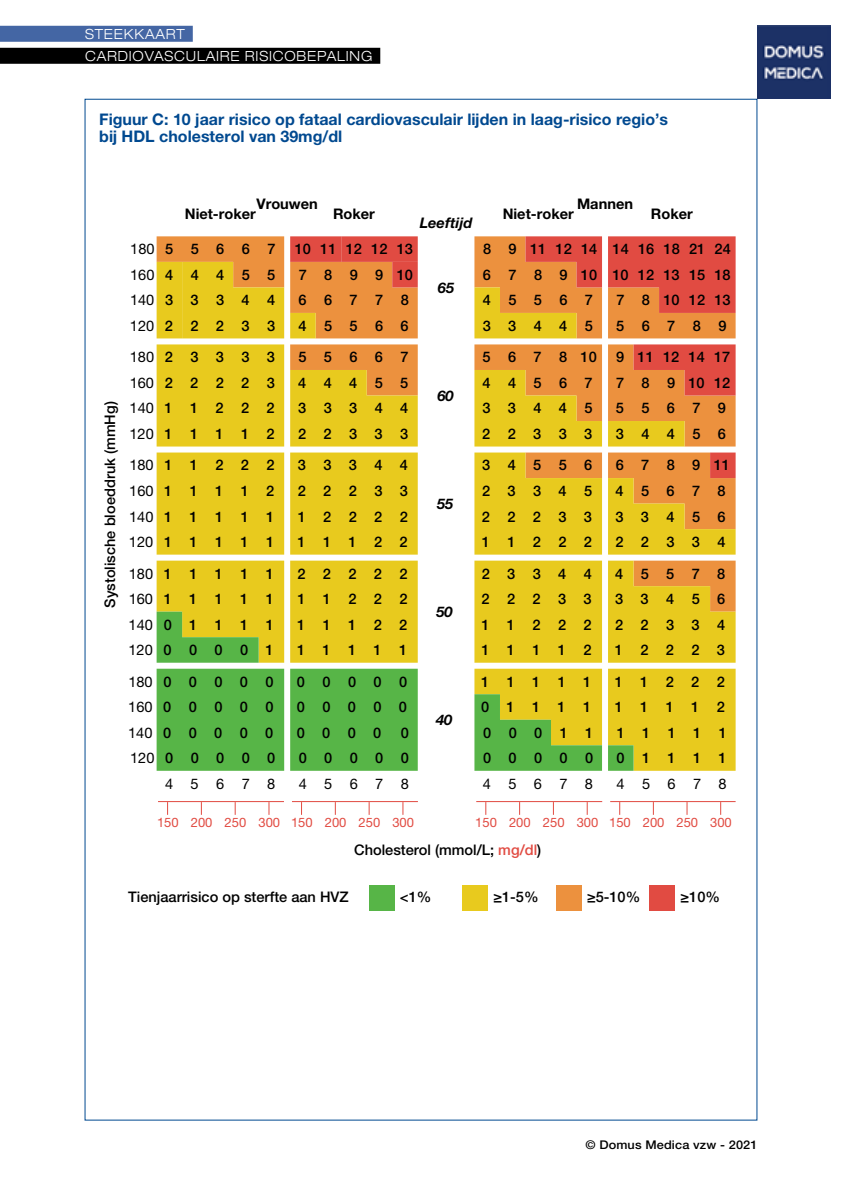
<style>
.page{position:relative;width:842px;height:1191px;background:#fff}
.page>*{position:absolute;margin:0;border:0;box-sizing:border-box;transform-origin:0 0}
.t1{font:700 16px/17.4px "Helvetica Neue LT Pro";color:#004990}
.t2{font:500 14.6px "Helvetica Neue LT Pro";letter-spacing:1.19em;color:#000}
.t3{font:500 14.6px "Helvetica Neue LT Pro";color:#000}
.t4{font:700 14.6px "Helvetica Neue LT Pro";color:#000}
.t5{font:14.6px "Helvetica Neue LT Pro";letter-spacing:1.19em;color:#000}
.t6{font:italic 700 14.6px "Helvetica Neue LT Pro";color:#000}
.t7{font:300 expanded 14px/22px "Helvetica Neue LT Pro";letter-spacing:.06em;color:#fff;scale:.95 1}
.t8{font:13px "Helvetica Neue LT Pro";color:#e14b42}
.t9{font:500 12px "Helvetica Neue LT Pro";letter-spacing:.01em;color:#000;scale:1.06 1}
.s1{font-weight:400}
.s2{color:#e14b42}
</style>
<div class="page">
<div style="left:0;top:26px;width:193px;height:16px;background:#4466a4"></div>
<div style="left:0;top:48px;width:380px;height:16px;background:#000"></div>
<img style="left:757px;top:26px;width:74px;height:73px">
<svg style="left:290px;top:236px;width:446px;height:26px;fill:#e14b42"></svg>
<svg style="left:341px;top:236px;width:77px;height:26px;background:#e14f46"></svg>
<svg style="left:157px;top:262px;width:579px;height:509px;background:#ecbf4a"></svg>
<svg style="left:157px;top:611px;width:476px;height:160px"></svg>
<div style="left:369px;top:885px;width:25px;height:26px;background:#57b547"></div>
<div style="left:462px;top:885px;width:26px;height:26px;background:#e8ca1e"></div>
<div style="left:556px;top:885px;width:25px;height:26px;background:#ec913e"></div>
<div style="left:649px;top:885px;width:26px;height:26px;background:#e14b42"></div>
<hr style="left:158px;top:801px;width:126px;height:1px;background:#e14b42">
<svg style="left:167px;top:802px;width:1px;height:13px"></svg>
<svg style="left:268px;top:802px;width:1px;height:13px"></svg>
<svg style="left:201px;top:802px;width:1px;height:13px"></svg>
<svg style="left:235px;top:802px;width:1px;height:13px"></svg>
<hr style="left:292px;top:801px;width:126px;height:1px;background:#e14b42">
<svg style="left:301px;top:802px;width:1px;height:13px"></svg>
<svg style="left:402px;top:802px;width:1px;height:13px"></svg>
<svg style="left:335px;top:802px;width:1px;height:13px"></svg>
<svg style="left:369px;top:802px;width:1px;height:13px"></svg>
<hr style="left:476px;top:801px;width:126px;height:1px;background:#e14b42">
<svg style="left:485px;top:802px;width:1px;height:13px"></svg>
<svg style="left:587px;top:802px;width:1px;height:13px"></svg>
<svg style="left:519px;top:802px;width:1px;height:13px"></svg>
<svg style="left:553px;top:802px;width:1px;height:13px"></svg>
<hr style="left:610px;top:801px;width:126px;height:1px;background:#e14b42">
<svg style="left:619px;top:802px;width:1px;height:13px"></svg>
<svg style="left:720px;top:802px;width:1px;height:13px"></svg>
<svg style="left:653px;top:802px;width:1px;height:13px"></svg>
<svg style="left:686px;top:802px;width:1px;height:13px"></svg>
<p class="t7" style="left:85px;top:23px;width:304px">STEEKKAART<br>CARDIOVASCULAIRE RISICOBEPALING</p>
<p class="t1" style="left:99px;top:110px;width:570px">Figuur C: 10 jaar risico op fataal cardiovasculair lijden in laag-risico regio’s bij HDL cholesterol van 39mg/dl</p>
<p class="t4" style="left:256px;top:195px;width:63px">Vrouwen</p>
<p class="t4" style="left:577px;top:195px;width:57px">Mannen</p>
<p class="t4" style="left:185px;top:205px;width:73px">Niet-roker</p>
<p class="t4" style="left:333px;top:205px;width:43px">Roker</p>
<p class="t4" style="left:503px;top:205px;width:73px">Niet-roker</p>
<p class="t4" style="left:651px;top:205px;width:43px">Roker</p>
<p class="t6" style="left:420px;top:214px;width:54px">Leeftijd</p>
<p class="t3" style="left:101px;top:608px;width:208px;rotate:-90deg">Systolische bloeddruk (mmHg)</p>
<p class="t2" style="left:130px;top:240px;width:147px"><span class="s1">180</span>55667</p>
<p class="t2" style="left:295px;top:240px;width:120px">10 11 12 12 13</p>
<p class="t3" style="left:483px;top:240px;width:249px">8 9 111214 1416182124</p>
<p class="t2" style="left:130px;top:266px;width:147px"><span class="s1">160</span>44455</p>
<p class="t2" style="left:299px;top:266px;width:116px">789910</p>
<p class="t3" style="left:483px;top:266px;width:249px">6 7 8 9 10 1012131518</p>
<p class="t2" style="left:130px;top:291px;width:147px"><span class="s1">140</span>33344</p>
<p class="t2" style="left:299px;top:291px;width:112px">66778</p>
<p class="t2" style="left:483px;top:291px;width:112px">45567</p>
<p class="t2" style="left:616px;top:291px;width:116px">7 8 101213</p>
<p class="t2" style="left:130px;top:317px;width:147px"><span class="s1">120</span>22233</p>
<p class="t2" style="left:298px;top:317px;width:112px">45566</p>
<p class="t2" style="left:483px;top:317px;width:112px">33445</p>
<p class="t2" style="left:616px;top:317px;width:112px">56789</p>
<p class="t2" style="left:130px;top:348px;width:147px"><span class="s1">180</span>23333</p>
<p class="t2" style="left:298px;top:348px;width:112px">55667</p>
<p class="t6" style="left:437px;top:386px;width:18px">60</p>
<p class="t6" style="left:438px;top:278px;width:18px">65</p>
<p class="t2" style="left:483px;top:348px;width:116px">567810</p>
<p class="t2" style="left:616px;top:348px;width:116px">9 11 12 14 17</p>
<p class="t2" style="left:130px;top:374px;width:147px"><span class="s1">160</span>22223</p>
<p class="t2" style="left:298px;top:374px;width:112px">44455</p>
<p class="t2" style="left:482px;top:374px;width:112px">44567</p>
<p class="t2" style="left:616px;top:374px;width:116px">7 8 9 1012</p>
<p class="t2" style="left:130px;top:399px;width:147px"><span class="s1">140</span>11222</p>
<p class="t2" style="left:298px;top:399px;width:112px">33344</p>
<p class="t2" style="left:482px;top:399px;width:112px">33445</p>
<p class="t2" style="left:616px;top:399px;width:112px">55679</p>
<p class="t2" style="left:129px;top:425px;width:147px"><span class="s1">120</span>11112</p>
<p class="t2" style="left:298px;top:425px;width:112px">22333</p>
<p class="t2" style="left:482px;top:425px;width:112px">22333</p>
<p class="t2" style="left:616px;top:425px;width:112px">34456</p>
<p class="t2" style="left:129px;top:456px;width:147px"><span class="s1">180</span>11222</p>
<p class="t2" style="left:298px;top:456px;width:112px">33344</p>
<p class="t6" style="left:437px;top:494px;width:18px">55</p>
<p class="t2" style="left:482px;top:456px;width:112px">34556</p>
<p class="t2" style="left:616px;top:456px;width:116px">678911</p>
<p class="t2" style="left:129px;top:482px;width:147px"><span class="s1">160</span>11112</p>
<p class="t2" style="left:298px;top:482px;width:112px">22233</p>
<p class="t2" style="left:482px;top:482px;width:112px">23345</p>
<p class="t2" style="left:616px;top:482px;width:112px">45678</p>
<p class="t2" style="left:129px;top:507px;width:147px"><span class="s1">140</span>11111</p>
<p class="t2" style="left:298px;top:507px;width:112px">12222</p>
<p class="t2" style="left:482px;top:507px;width:112px">22233</p>
<p class="t2" style="left:615px;top:507px;width:112px">33456</p>
<p class="t2" style="left:129px;top:533px;width:147px"><span class="s1">120</span>11111</p>
<p class="t2" style="left:298px;top:533px;width:112px">11122</p>
<p class="t2" style="left:482px;top:533px;width:112px">11222</p>
<p class="t2" style="left:615px;top:533px;width:112px">22334</p>
<p class="t2" style="left:129px;top:564px;width:147px"><span class="s1">180</span>11111</p>
<p class="t2" style="left:297px;top:564px;width:112px">22222</p>
<p class="t6" style="left:436px;top:602px;width:18px">50</p>
<p class="t2" style="left:482px;top:564px;width:112px">23344</p>
<p class="t2" style="left:615px;top:564px;width:112px">45578</p>
<p class="t2" style="left:129px;top:590px;width:147px"><span class="s1">160</span>11111</p>
<p class="t2" style="left:297px;top:590px;width:112px">11222</p>
<p class="t2" style="left:482px;top:590px;width:112px">22233</p>
<p class="t2" style="left:615px;top:590px;width:112px">33456</p>
<p class="t2" style="left:129px;top:615px;width:147px"><span class="s1">140</span>01111</p>
<p class="t2" style="left:297px;top:615px;width:112px">11122</p>
<p class="t2" style="left:481px;top:615px;width:112px">11222</p>
<p class="t2" style="left:615px;top:615px;width:112px">22334</p>
<p class="t2" style="left:128px;top:641px;width:147px"><span class="s1">120</span>00001</p>
<p class="t2" style="left:297px;top:641px;width:112px">11111</p>
<p class="t2" style="left:481px;top:641px;width:112px">11112</p>
<p class="t2" style="left:615px;top:641px;width:112px">12223</p>
<p class="t2" style="left:128px;top:672px;width:147px"><span class="s1">180</span>00000</p>
<p class="t2" style="left:297px;top:672px;width:112px">00000</p>
<p class="t6" style="left:436px;top:710px;width:18px">40</p>
<p class="t2" style="left:481px;top:672px;width:112px">11111</p>
<p class="t2" style="left:615px;top:672px;width:112px">11222</p>
<p class="t2" style="left:128px;top:698px;width:147px"><span class="s1">160</span>00000</p>
<p class="t2" style="left:297px;top:698px;width:112px">00000</p>
<p class="t2" style="left:481px;top:698px;width:112px">01111</p>
<p class="t2" style="left:615px;top:698px;width:112px">11112</p>
<p class="t2" style="left:128px;top:723px;width:147px"><span class="s1">140</span>00000</p>
<p class="t2" style="left:297px;top:723px;width:86px">0000</p>
<p class="t2" style="left:401px;top:724px;width:10px">0</p>
<p class="t2" style="left:483px;top:724px;width:112px">00011</p>
<p class="t2" style="left:617px;top:724px;width:112px">11111</p>
<p class="t2" style="left:130px;top:749px;width:147px"><span class="s1">120</span>00000</p>
<p class="t2" style="left:299px;top:749px;width:112px">00000</p>
<p class="t2" style="left:483px;top:749px;width:112px">00000</p>
<p class="t2" style="left:617px;top:749px;width:112px">01111</p>
<p class="t5" style="left:165px;top:775px;width:112px">45678</p>
<p class="t5" style="left:299px;top:775px;width:112px">45678</p>
<p class="t5" style="left:483px;top:775px;width:112px">45678</p>
<p class="t5" style="left:616px;top:775px;width:112px">45678</p>
<p class="t8" style="left:157px;top:814px;width:259px">150 200 250 300 150 200 250 300</p>
<p class="t8" style="left:475px;top:814px;width:258px">150 200 250 300 150 200 250 300</p>
<p class="t3" style="left:354px;top:841px;width:189px">Cholesterol (mmol/L; <span class="s2">mg/dl</span>)</p>
<p class="t3" style="left:128px;top:887px;width:222px">Tienjaarrisico op sterfte aan HVZ</p>
<p class="t2" style="left:400px;top:887px;width:33px">&lt;1%</p>
<p class="t2" style="left:493px;top:887px;width:47px">≥1-5%</p>
<p class="t2" style="left:587px;top:887px;width:55px">≥5-10%</p>
<p class="t2" style="left:681px;top:887px;width:41px">≥10%</p>
<p class="t9" style="left:585px;top:1137px;width:164px">© Domus Medica vzw - 2021</p>
</div>
